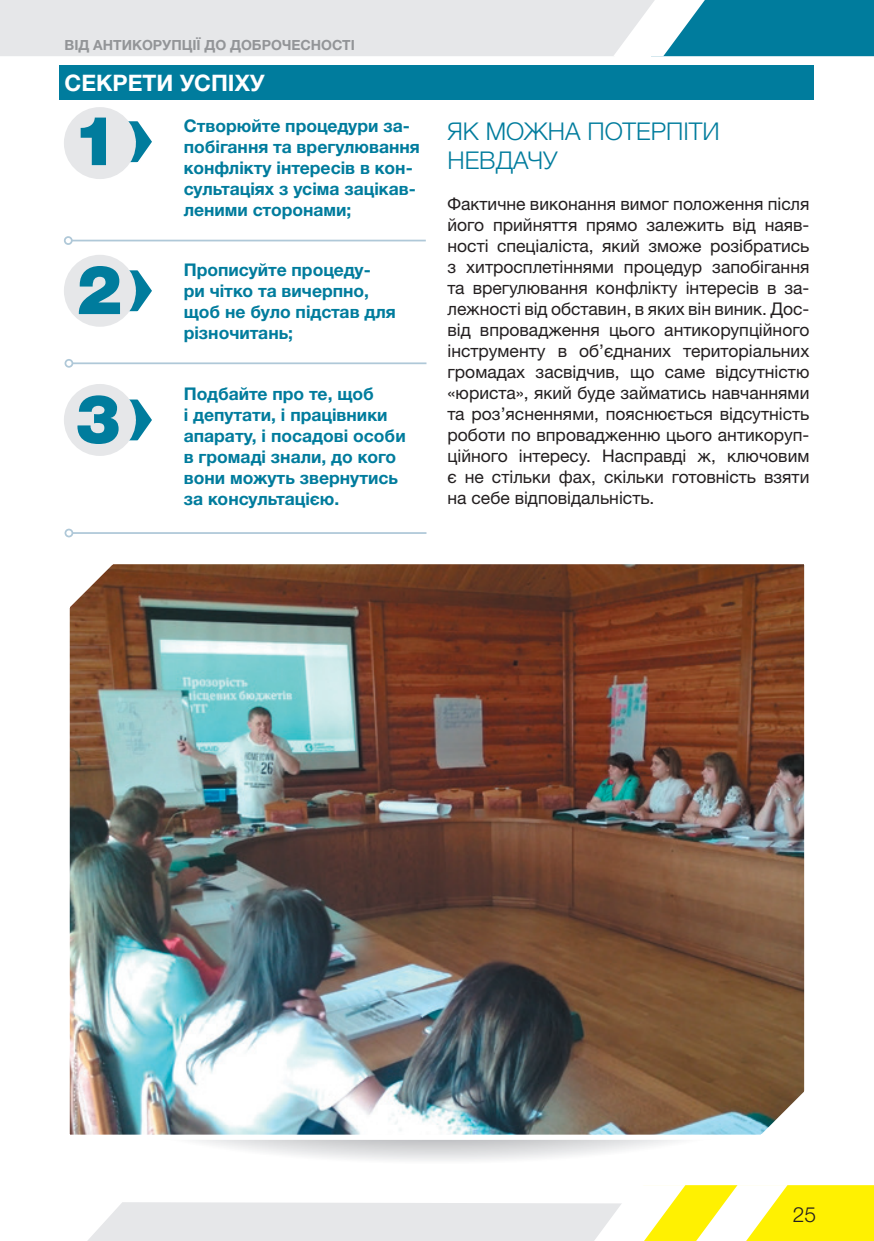
<style>
.page{position:relative;width:874px;height:1241px;background:#fff}
.page>*{position:absolute;margin:0;border:0;box-sizing:border-box;transform-origin:0 0}
.t1{font:900 68.25px/148.9px "Helvetica Neue LTW1 G";color:#007c9d}
.t2{font:300 24.5px/29.4px "Helvetica Neue LTW1 G";color:#007c9d}
.t3{font:700 22.75px "Helvetica Neue LTW1 G";color:#fff}
.t4{font:300 21px "Helvetica Neue LTW1 G";color:#231f20}
.t5{font:17.5px/21px "Helvetica Neue LTW1 G";color:#231f20;text-align:justify}
.t6{font:700 17.5px/21px "Helvetica Neue LTW1 G";color:#007c9d}
.t7{font:700 14px "Helvetica Neue LTW1 G";color:#939598}
</style>
<div class="page">
<div style="left:60px;top:65px;width:754px;height:35px;background:#007c9d"></div>
<svg style="left:129px;top:121px;width:23px;height:42px"></svg>
<div style="left:64px;top:107px;width:72px;height:72px;background:#e6e7e9;border-radius:50%"></div>
<svg style="left:130px;top:270px;width:22px;height:42px"></svg>
<div style="left:64px;top:255px;width:72px;height:72px;background:#e6e7e9;border-radius:50%"></div>
<svg style="left:130px;top:399px;width:22px;height:42px"></svg>
<div style="left:64px;top:384px;width:72px;height:72px;background:#e6e7e9;border-radius:50%"></div>
<hr style="left:72px;top:240px;width:353px;height:1px;background:#afc8d8">
<div style="left:64px;top:236px;width:9px;height:9px;border:2px solid #afc8d8;border-radius:50%"></div>
<hr style="left:72px;top:362px;width:354px;height:2px;background:#afc8d8">
<div style="left:64px;top:359px;width:9px;height:8px;border:2px solid #afc8d8;border-radius:50%"></div>
<hr style="left:72px;top:532px;width:354px;height:2px;background:#afc8d8">
<div style="left:64px;top:528px;width:9px;height:9px;border:2px solid #afc8d8;border-radius:50%"></div>
<img style="left:69px;top:564px;width:736px;height:578px">
<svg style="left:88px;top:1185px;width:785px;height:55px"></svg>
<svg style="left:0;top:0;width:873px;height:56px;background:#b5d1d9"></svg>
<p class="t7" style="left:64px;top:36px;width:292px">ВІД АНТИКОРУПЦІЇ ДО ДОБРОЧЕСНОСТІ</p>
<h3 class="t3" style="left:64px;top:69px;width:202px">СЕКРЕТИ УСПІХУ</h3>
<p class="t6" style="left:184px;top:115px;width:238px">Створюйте процедури за&shy;побігання та врегулювання конфлікту інтересів в кон&shy;сультаціях з усіма зацікав&shy;леними сторонами;</p>
<h1 class="t1" style="left:73px;top:66px;width:51px">1<br>2</h1>
<p class="t6" style="left:184px;top:259px;width:213px">Прописуйте процеду&shy;ри чітко та вичерпно, щоб не було підстав для різночитань;</p>
<h1 class="t1" style="left:75px;top:344px;width:47px">3</h1>
<p class="t6" style="left:184px;top:383px;width:223px">Подбайте про те, щоб<br>і депутати, і працівники апарату, і посадові особи в громаді знали, до кого вони можуть звернутись за консультацією.</p>
<h2 class="t2" style="left:447px;top:116px;width:273px">ЯК МОЖНА ПОТЕРПІТИ<br>НЕВДАЧУ</h2>
<p class="t5" style="left:447px;top:193px;width:363px">Фактичне виконання вимог положення після його прийняття прямо залежить від наяв&shy;ності спеціаліста, який зможе розібратись з хитросплетіннями процедур запобігання та врегулювання конфлікту інтересів в за&shy;лежності від обставин, в яких він виник. Дос&shy;від впровадження цього антикорупційного інструменту в об’єднаних територіальних громадах засвідчив, що саме відсутністю «юриста», який буде займатись навчаннями та роз’ясненнями, пояснюється відсутність роботи по впровадженню цього антикоруп&shy;ційного інтересу. Насправді ж, ключовим є не стільки фах, скільки готовність взяти на себе відповідальність.</p>
<p class="t4" style="left:792px;top:1201px;width:25px">25</p>
</div>
